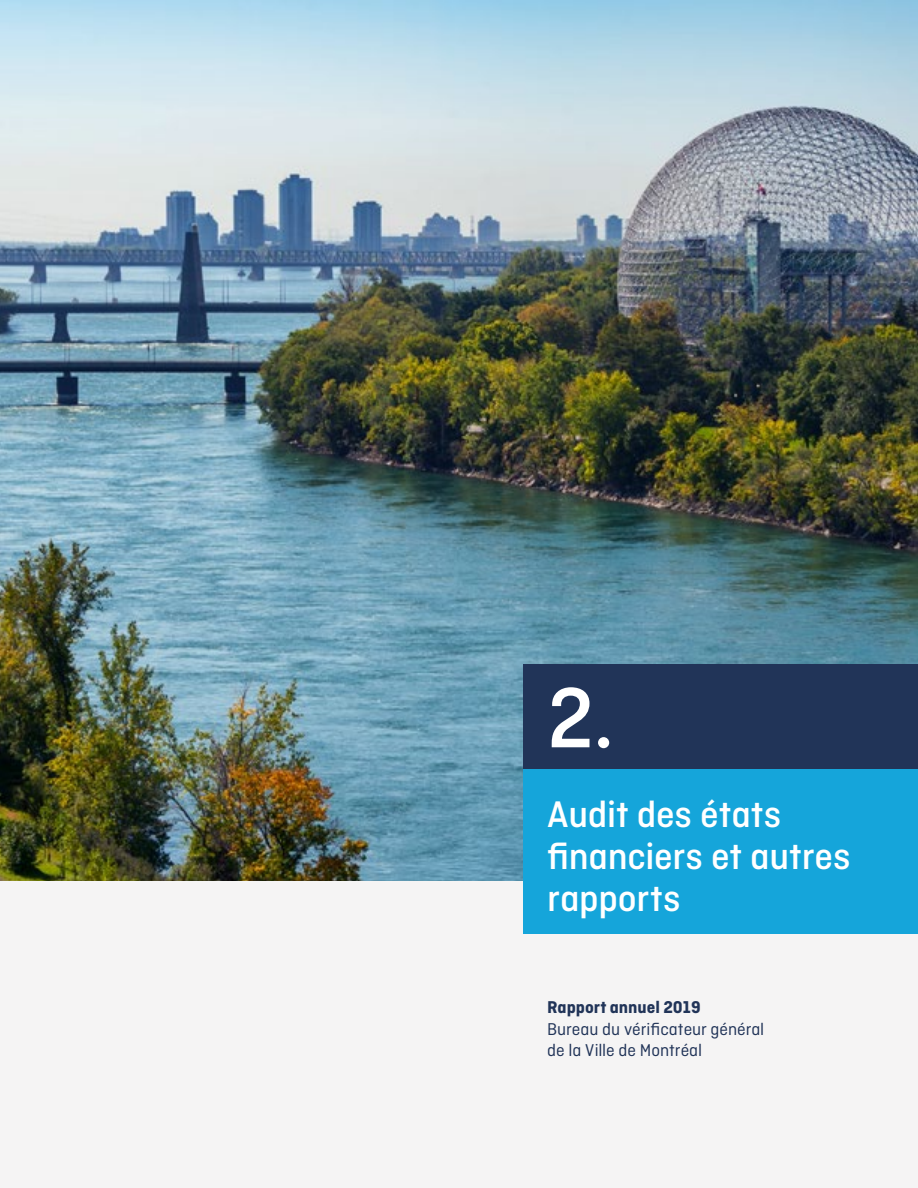
<style>
.page{position:relative;width:918px;height:1188px;background:#fff}
.page>*{position:absolute;margin:0;border:0;box-sizing:border-box;transform-origin:0 0}
.t1{font:500 90px "Ciutadella";color:#fff}
.t2{font:500 39px/42px "Ciutadella";letter-spacing:-.005em;color:#fff}
.t3{font:18px/21.6px "Ciutadella";color:#213458}
.t4{font:700 18px "Ciutadella";color:#213458}
</style>
<div class="page">
<img style="left:0;top:0;width:918px;height:881px">
<div style="left:0;top:881px;width:918px;height:307px;background:#f5f4f4"></div>
<div style="left:523px;top:664px;width:395px;height:106px;background:#213458"></div>
<div style="left:523px;top:770px;width:395px;height:164px;background:#15a5da"></div>
<h1 class="t1" style="left:547px;top:667px;width:68px">2.</h1>
<h2 class="t2" style="left:547px;top:793px;width:305px">Audit des états financiers et autres rapports</h2>
<p class="t4" style="left:547px;top:997px;width:155px">Rapport annuel 2019</p>
<p class="t3" style="left:547px;top:1018px;width:219px">Bureau du vérificateur général de la Ville de Montréal</p>
</div>
